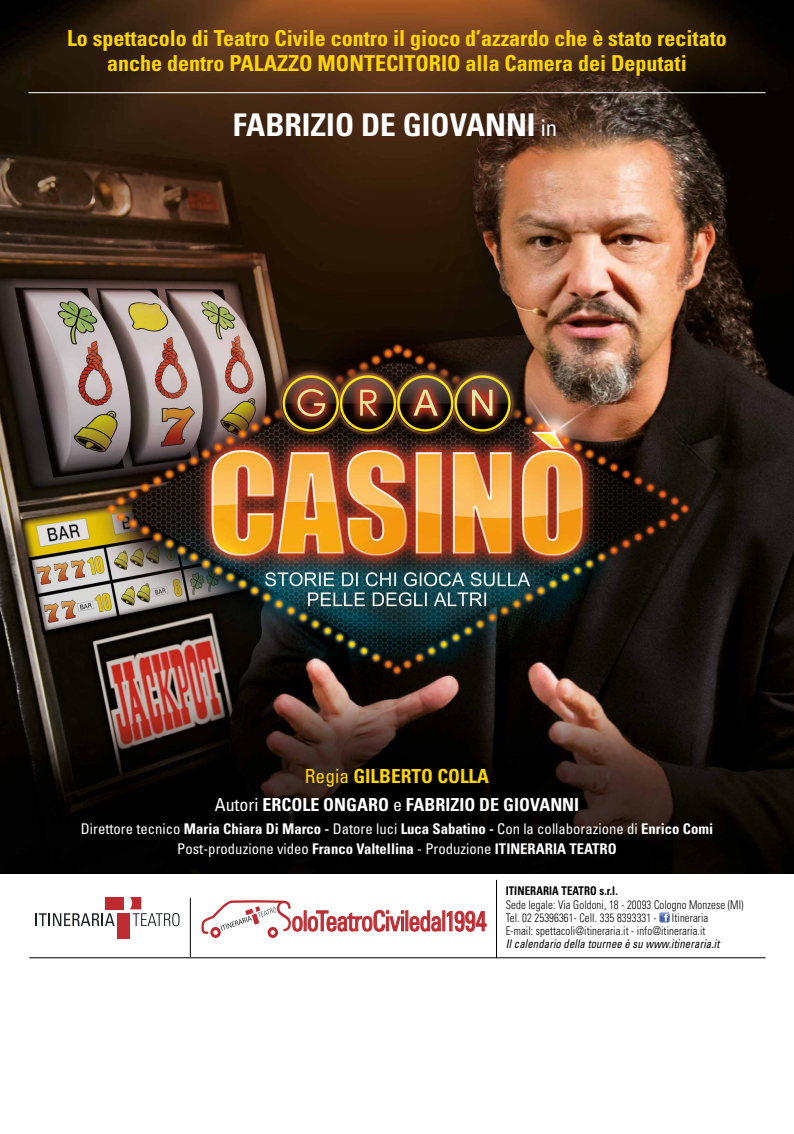
<style>
.page{position:relative;width:794px;height:1134px;background:#fff}
.page>*{position:absolute;margin:0;border:0;box-sizing:border-box;transform-origin:0 0}
.t1{font:700 condensed 31.28px "Univers";color:#fff}
.t2{font:condensed 27.76px "Univers";letter-spacing:-.045em;color:#be2b31;scale:.88 1}
.t3{font:700 condensed 22px/25.6px "Univers";color:#ffd500;text-align:center}
.t4{font:700 condensed 19.4px "Univers";color:#ffd500}
.t5{font:700 condensed 17.92px "Univers";color:#fff}
.t6{font:condensed 14.72px/20px "Univers";color:#fff;text-align:center}
.t7{font:300 condensed 12px/13.2px "Univers";letter-spacing:.01em;color:#000;scale:.9 1}
.t8{font:italic condensed 12px "Univers";letter-spacing:.01em;color:#000;scale:.9 1}
.t9{font:700 condensed 12px "Univers";letter-spacing:.01em;color:#000;scale:.9 1}
.s1{font-weight:400;font-size:22.76px}
.s2{font-weight:400}
.s3{font-weight:700}
</style>
<div class="page">
<img style="left:0;top:0;width:794px;height:873px">
<hr style="left:29px;top:957px;width:736px;height:1px;background:#000">
<hr style="left:190px;top:898px;width:1px;height:59px;background:#000">
<svg style="left:659px;top:912px;width:10px;height:10px"></svg>
<hr style="left:496px;top:880px;width:1px;height:78px;background:#000">
<svg style="left:35px;top:913px;width:80px;height:13px"></svg>
<div style="left:118px;top:913px;width:12px;height:26px;background:#be2b31"></div>
<svg style="left:130px;top:898px;width:50px;height:28px"></svg>
<div style="left:105px;top:898px;width:18px;height:11px;background:#be2b31"></div>
<svg style="left:308px;top:910px;width:96px;height:21px"></svg>
<svg style="left:410px;top:910px;width:31px;height:21px"></svg>
<svg style="left:447px;top:911px;width:39px;height:20px"></svg>
<div style="left:211px;top:928px;width:9px;height:9px;background:#be2b31;border-radius:50%"></div>
<div style="left:210px;top:927px;width:11px;height:11px;border:1px solid #be2b31;border-radius:50%"></div>
<div style="left:268px;top:928px;width:9px;height:9px;background:#be2b31;border-radius:50%"></div>
<div style="left:268px;top:927px;width:10px;height:11px;border:1px solid #be2b31;border-radius:50%"></div>
<svg style="left:201px;top:900px;width:101px;height:35px"></svg>
<hr style="left:28px;top:92px;width:737px;height:1px;background:#fff">
<h3 class="t3" style="left:67px;top:25px;width:661px">Lo spettacolo di Teatro Civile contro il gioco d’azzardo che è stato recitato anche dentro PALAZZO MONTECITORIO alla Camera dei Deputati</h3>
<h1 class="t1" style="left:233px;top:106px;width:326px">FABRIZIO DE GIOVANNI <span class="s1">in</span></h1>
<h3 class="t4" style="left:305px;top:765px;width:186px"><span class="s2">Regia</span> GILBERTO COLLA</h3>
<p class="t5" style="left:215px;top:794px;width:366px"><span class="s2">Autori</span> ERCOLE ONGARO <span class="s2">e</span> FABRIZIO DE GIOVANNI</p>
<p class="t6" style="left:81px;top:818px;width:634px">Direttore tecnico <span class="s3">Maria Chiara Di Marco -</span> Datore luci <span class="s3">Luca Sabatino -</span> Con la collaborazione di <span class="s3">Enrico Comi<br></span>Post-produzione video <span class="s3">Franco Valtellina</span> - Produzione <span class="s3">ITINERARIA TEATRO</span></p>
<h2 class="t2" style="left:291px;top:903px;width:223px">oloTeatroCiviledal1994</h2>
<p class="t9" style="left:506px;top:884px;width:126px">ITINERARIA TEATRO s.r.l.</p>
<p class="t7" style="left:506px;top:898px;width:266px">Sede legale: Via Goldoni, 18 - 20093 Cologno Monzese (MI)<br>Tel. 02 25396361- Cell. 335 8393331 -</p>
<p class="t7" style="left:506px;top:911px;width:227px;text-align:right">Itineraria<br>E-mail: spettacoli@itineraria.it - info@itineraria.it</p>
<p class="t8" style="left:506px;top:936px;width:239px">Il calendario della tournee è su www.itineraria.it</p>
</div>
